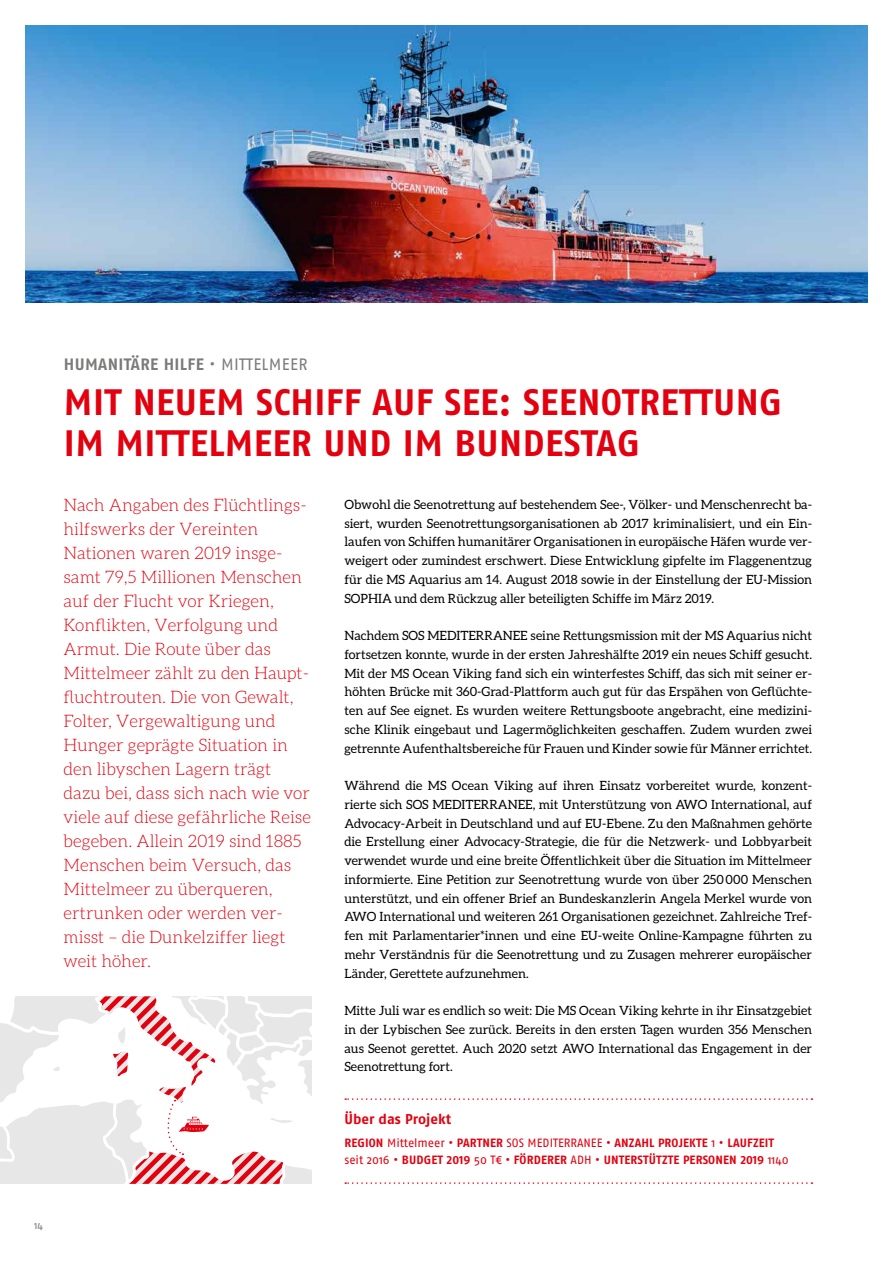
<style>
.page{position:relative;width:893px;height:1263px;background:#fff}
.page>*{position:absolute;margin:0;border:0;box-sizing:border-box;transform-origin:0 0}
.t1{font:700 36.75px/40.5px "Fago OT";letter-spacing:.01em;color:#e3000f}
.t2{font:300 17.25px/24px "Aleo";color:#e3000f}
.t3{font:700 16.5px "Fago OT";letter-spacing:.02em;color:#7b7b7a}
.t4{font:700 14.25px "Fago OT";color:#e3000f}
.t5{font:12.75px/18.8px "Aleo";color:#000;text-align:justify}
.t6{font:700 12px/17.2px "Fago OT";letter-spacing:.01em;color:#e3000f}
.t7{font:10.5px "Fago OT";color:#7b7b7a}
.s1{font-weight:400}
</style>
<div class="page">
<svg style="left:0;top:996px;width:312px;height:188px"></svg>
<img style="left:26px;top:26px;width:841px;height:276px">
<svg style="left:345px;top:1098px;width:467px;height:2px"></svg>
<svg style="left:345px;top:1182px;width:467px;height:2px"></svg>
<p class="t3" style="left:64px;top:354px;width:245px">HUMANITÄRE HILFE <span class="s1">• MITTELMEER</span></p>
<h1 class="t1" style="left:64px;top:382px;width:720px">MIT NEUEM SCHIFF AUF SEE: SEENOTRETTUNG<br>IM MITTELMEER UND IM BUNDESTAG</h1>
<p class="t2" style="left:63px;top:493px;width:249px">Nach Angaben des Flüchtlings&shy;hilfswerks der Vereinten<br>Nationen waren 2019 insge&shy;samt 79,5 Millionen Menschen auf der Flucht vor Kriegen,<br>Konflikten, Verfolgung und<br>Armut. Die Route über das<br>Mittelmeer zählt zu den Haupt&shy;fluchtrouten. Die von Gewalt,<br>Folter, Vergewaltigung und<br>Hunger geprägte Situation in den libyschen Lagern trägt dazu bei, dass sich nach wie vor viele auf diese gefährliche Reise begeben. Allein 2019 sind 1885<br>Menschen beim Versuch, das<br>Mittelmeer zu überqueren, ertrunken oder werden ver&shy;misst – die Dunkelziffer liegt weit höher.</p>
<p class="t5" style="left:344px;top:495px;width:469px">Obwohl die Seenotrettung auf bestehendem See-, Völker- und Menschenrecht ba&shy;siert, wurden Seenotrettungsorganisationen ab 2017 kriminalisiert, und ein Ein&shy;laufen von Schiffen humanitärer Organisationen in europäische Häfen wurde ver&shy;weigert oder zumindest erschwert. Diese Entwicklung gipfelte im Flaggenentzug für die MS Aquarius am 14. August 2018 sowie in der Einstellung der EU-Mission SOPHIA und dem Rückzug aller beteiligten Schiffe im März 2019.</p>
<p class="t5" style="left:344px;top:626px;width:469px">Nachdem SOS MEDITERRANEE seine Rettungsmission mit der MS Aquarius nicht fortsetzen konnte, wurde in der ersten Jahreshälfte 2019 ein neues Schiff gesucht.<br>Mit der MS Ocean Viking fand sich ein winterfestes Schiff, das sich mit seiner er&shy;höhten Brücke mit 360-Grad-Plattform auch gut für das Erspähen von Geflüchte&shy;ten auf See eignet. Es wurden weitere Rettungsboote angebracht, eine medizini&shy;sche Klinik eingebaut und Lagermöglichkeiten geschaffen. Zudem wurden zwei getrennte Aufenthaltsbereiche für Frauen und Kinder sowie für Männer errichtet.</p>
<p class="t5" style="left:344px;top:776px;width:469px">Während die MS Ocean Viking auf ihren Einsatz vorbereitet wurde, konzent&shy;rierte sich SOS MEDITERRANEE, mit Unterstützung von AWO International, auf Advocacy-Arbeit in Deutschland und auf EU-Ebene. Zu den Maßnahmen gehörte die Erstellung einer Advocacy-Strategie, die für die Netzwerk- und Lobbyarbeit verwendet wurde und eine breite Öffentlichkeit über die Situation im Mittelmeer informierte. Eine Petition zur Seenotrettung wurde von über 250000 Menschen unterstützt, und ein offener Brief an Bundeskanzlerin Angela Merkel wurde von AWO International und weiteren 261 Organisationen gezeichnet. Zahlreiche Tref&shy;fen mit Parlamentarier*innen und eine EU-weite Online-Kampagne führten zu mehr Verständnis für die Seenotrettung und zu Zusagen mehrerer europäischer Länder, Gerettete aufzunehmen.</p>
<p class="t5" style="left:344px;top:1001px;width:469px">Mitte Juli war es endlich so weit: Die MS Ocean Viking kehrte in ihr Einsatzgebiet in der Lybischen See zurück. Bereits in den ersten Tagen wurden 356 Menschen aus Seenot gerettet. Auch 2020 setzt AWO International das Engagement in der Seenotrettung fort.</p>
<p class="t4" style="left:344px;top:1110px;width:108px">Über das Projekt</p>
<p class="t6" style="left:344px;top:1134px;width:446px">REGION <span class="s1">Mittelmeer</span> • PARTNER <span class="s1">SOS MEDITERRANEE</span> • ANZAHL PROJEKTE <span class="s1">1</span> • LAUFZEIT <span class="s1">seit 2016</span> • BUDGET 2019 <span class="s1">50 T€</span> • FÖRDERER <span class="s1">ADH</span> • UNTERSTÜTZTE PERSONEN 2019 <span class="s1">1140</span></p>
<p class="t7" style="left:34px;top:1219px;width:11px">14</p>
</div>
